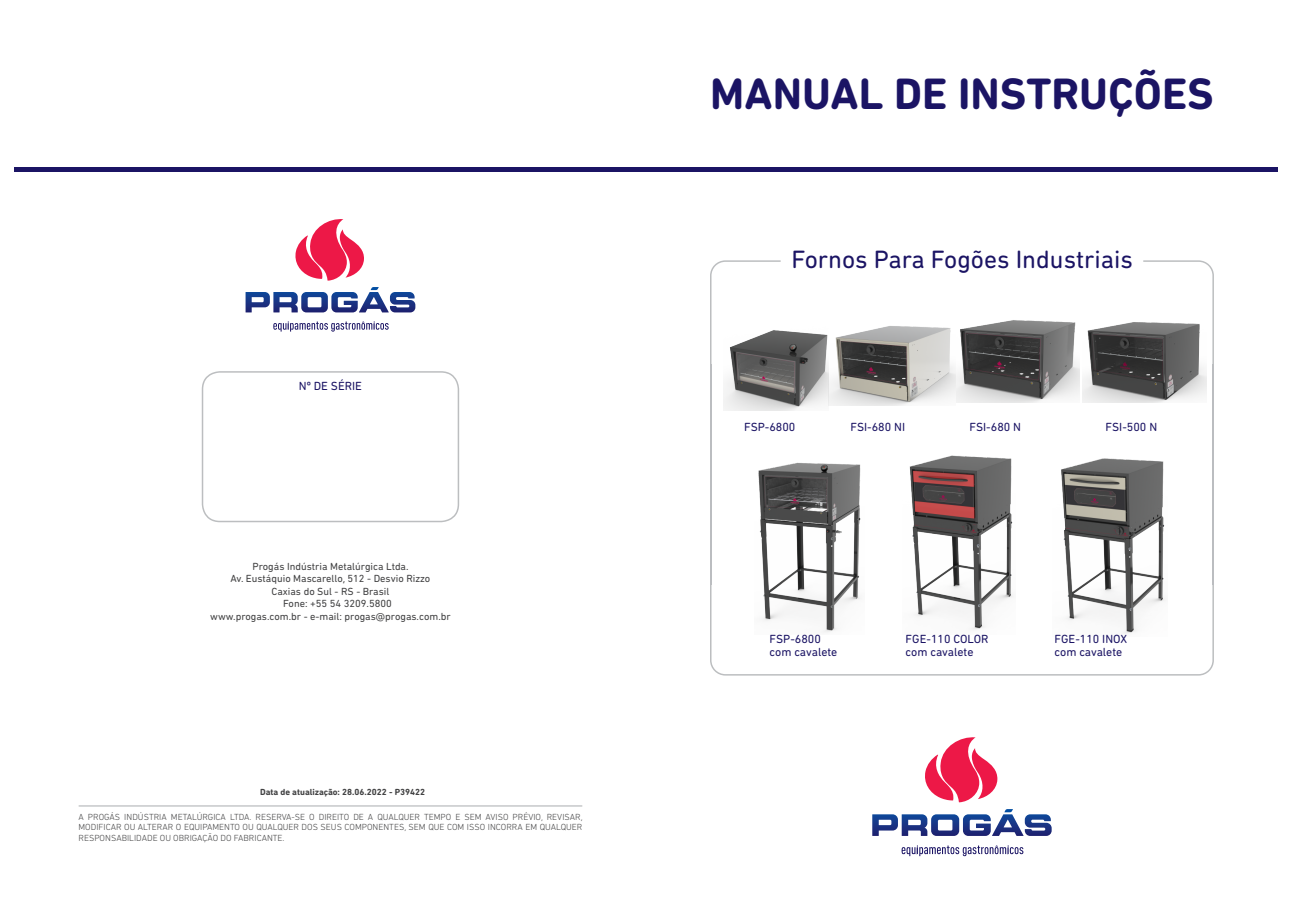
<style>
.page{position:relative;width:1290px;height:920px;background:#fff}
.page>*{position:absolute;margin:0;border:0;box-sizing:border-box;transform-origin:0 0}
.t1{font:700 44.7px "DIN Next Rounded LT Pro";color:#1b1464}
.t2{font:25.5px "DIN Next Rounded LT Pro";color:#1b1464}
.t3{font:12px/12.8px "DIN Next Rounded LT Pro";color:#1b1464}
.t4{font:10.5px "DIN Next Rounded LT Pro";color:#414142}
.t5{font:300 9px/10.8px "DIN Next Rounded LT Pro";color:#414142;text-align:justify}
.t6{font:700 9px "DIN Next Rounded LT Pro";color:#414142}
</style>
<div class="page">
<svg style="left:246px;top:287px;width:169px;height:25px"></svg>
<svg style="left:273px;top:322px;width:116px;height:10px"></svg>
<svg style="left:295px;top:219px;width:69px;height:62px"></svg>
<hr style="left:79px;top:805px;width:503px;height:2px;background:#bcbec0">
<svg style="left:202px;top:371px;width:257px;height:151px"></svg>
<hr style="left:15px;top:167px;width:631px;height:4px;background:#1b1464">
<hr style="left:646px;top:167px;width:632px;height:4px;background:#1b1464">
<svg style="left:872px;top:809px;width:180px;height:27px"></svg>
<svg style="left:901px;top:845px;width:122px;height:11px"></svg>
<svg style="left:925px;top:737px;width:73px;height:65px"></svg>
<svg style="left:710px;top:260px;width:504px;height:416px"></svg>
<img style="left:710px;top:364px;width:1px;height:221px">
<img style="left:1212px;top:364px;width:2px;height:221px">
<img style="left:724px;top:325px;width:104px;height:85px">
<img style="left:829px;top:320px;width:126px;height:86px">
<img style="left:956px;top:315px;width:124px;height:87px">
<img style="left:1082px;top:319px;width:124px;height:84px">
<img style="left:755px;top:459px;width:109px;height:175px">
<img style="left:902px;top:454px;width:113px;height:180px">
<img style="left:1052px;top:453px;width:115px;height:184px">
<h3 class="t3" style="left:299px;top:380px;width:65px">Nº DE SÉRIE</h3>
<p class="t4" style="left:253px;top:562px;width:157px">Progás Indústria Metalúrgica Ltda.</p>
<p class="t4" style="left:231px;top:574px;width:201px">Av. Eustáquio Mascarello, 512 - Desvio Rizzo</p>
<p class="t4" style="left:271px;top:587px;width:119px">Caxias do Sul - RS - Brasil</p>
<p class="t4" style="left:283px;top:600px;width:110px">Fone: +55 54 3209.5800</p>
<p class="t4" style="left:210px;top:612px;width:242px">www.progas.com.br - e-mail: progas@progas.com.br</p>
<p class="t6" style="left:260px;top:788px;width:166px">Data de atualização: 28.06.2022 - P39422</p>
<p class="t5" style="left:79px;top:812px;width:506px">A PROGÁS INDÚSTRIA METALÚRGICA LTDA. RESERVA-SE O DIREITO DE A QUALQUER TEMPO E SEM AVISO PRÉVIO, REVISAR, MODIFICAR OU ALTERAR O EQUIPAMENTO OU QUALQUER DOS SEUS COMPONENTES, SEM QUE COM ISSO INCORRA EM QUALQUER RESPONSABILIDADE OU OBRIGAÇÃO DO FABRICANTE.</p>
<h1 class="t1" style="left:710px;top:76px;width:505px">MANUAL DE INSTRUÇÕES</h1>
<h2 class="t2" style="left:791px;top:249px;width:343px">Fornos Para Fogões Industriais</h2>
<h3 class="t3" style="left:744px;top:421px;width:53px">FSP-6800</h3>
<h3 class="t3" style="left:850px;top:421px;width:56px">FSI-680 NI</h3>
<h3 class="t3" style="left:969px;top:421px;width:53px">FSI-680 N</h3>
<h3 class="t3" style="left:1105px;top:421px;width:53px">FSI-500 N</h3>
<h3 class="t3" style="left:769px;top:634px;width:69px">FSP-6800 com cavalete</h3>
<h3 class="t3" style="left:906px;top:634px;width:84px">FGE-110 COLOR com cavalete</h3>
<h3 class="t3" style="left:1054px;top:634px;width:74px">FGE-110 INOX com cavalete</h3>
</div>
